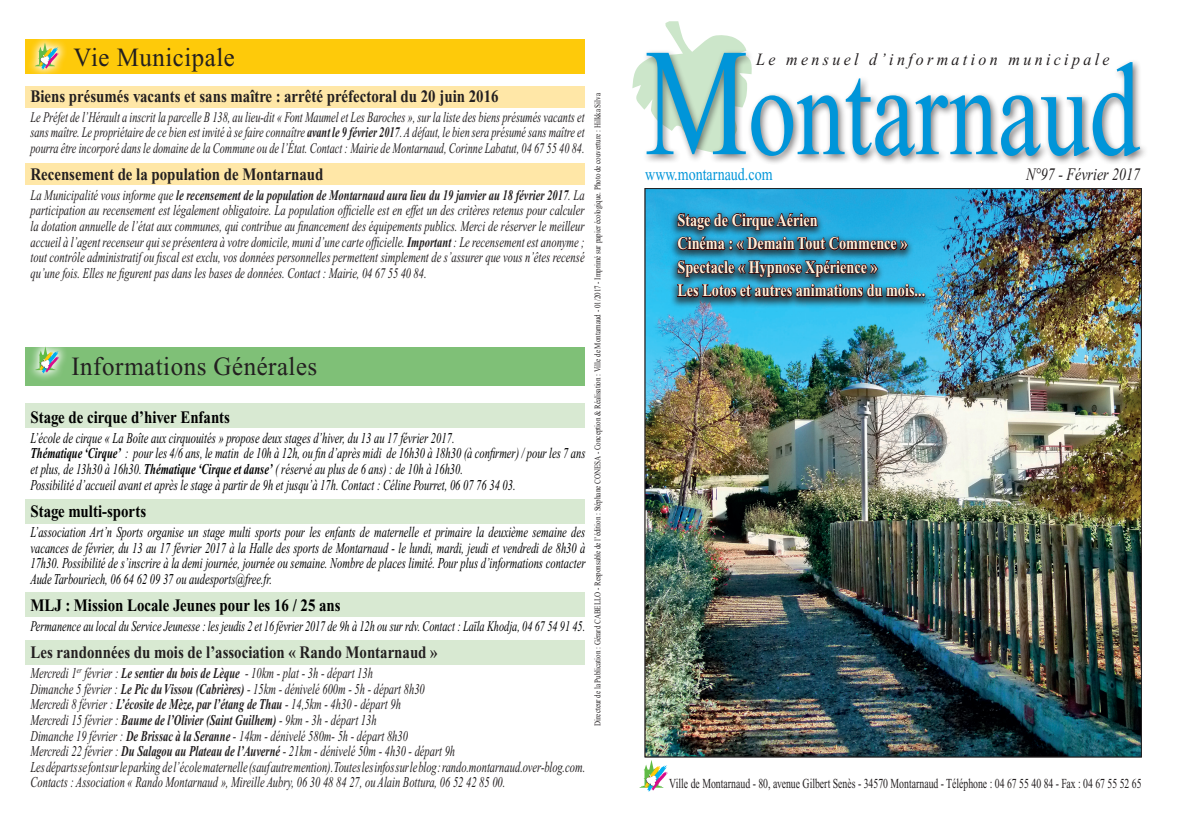
<style>
.page{position:relative;width:1177px;height:815px;background:#fff}
.page>*{position:absolute;margin:0;border:0;box-sizing:border-box;transform-origin:0 0}
.t1{font:127.5px "Times New Roman";color:#0095d9;scale:.76 1}
.t2{font:26.25px "Times New Roman";letter-spacing:.02em;color:#231f20;scale:.95 1}
.t3{font:700 17.75px "Times New Roman";color:#fef0d9;scale:.8 1}
.t4{font:700 17.5px "Times New Roman";color:#231f20;scale:.85 1}
.t5{font:700 17.5px "Times New Roman";color:#000;scale:.85 1}
.t6{font:17.5px "Times New Roman";color:#0095d9;scale:.8 1}
.t7{font:italic 17.5px "Times New Roman";color:#231f20;scale:.8 1}
.t8{font:italic 17.12px "Times New Roman";letter-spacing:.21em;color:#231f20;scale:.93 1}
.t9{font:italic 15px/15.6px "Times New Roman";color:#000;scale:.7 1}
.Style_de_paragraphe{font:italic 15px "Times New Roman";color:#231f20;scale:.7 1}
.t10{font:italic 14.75px/15.8px "Times New Roman";color:#231f20;text-align:justify;scale:.72 1}
.t11{font:italic 14.75px/15.6px "Times New Roman";color:#231f20;text-align:justify;scale:.7 1}
.t12{font:italic 14.75px "Times New Roman";color:#000;scale:.7 1}
.t13{font:13.75px "Times New Roman";color:#231f20;scale:.71 1}
.t14{font:8.75px "Times New Roman";color:#231f20;scale:.8 1}
.s1{font-weight:700}
.s2{font-size:153.12px}
.s3{font-size:132.62px}
</style>
<div class="page">
<div style="left:25px;top:404px;width:559px;height:24px;background:#d8e9d2"></div>
<div style="left:25px;top:499px;width:559px;height:24px;background:#d8e9d2"></div>
<div style="left:25px;top:592px;width:559px;height:25px;background:#d8e9d2"></div>
<div style="left:25px;top:640px;width:559px;height:25px;background:#d8e9d2"></div>
<div style="left:25px;top:347px;width:560px;height:39px;background:#7fc077"></div>
<div style="left:26px;top:338px;width:42px;height:44px;background:#fff;opacity:.9"></div>
<svg style="left:35px;top:347px;width:24px;height:26px"></svg>
<svg style="left:632px;top:21px;width:114px;height:86px"></svg>
<div style="left:642px;top:49px;width:507px;height:117px;background:#231f20;opacity:.6"></div>
<svg style="left:639px;top:760px;width:28px;height:31px"></svg>
<img style="left:646px;top:190px;width:493px;height:565px">
<div style="left:669px;top:209px;width:262px;height:99px;background:#231f20;opacity:.75"></div>
<svg style="left:676px;top:212px;width:233px;height:39px"></svg>
<svg style="left:676px;top:259px;width:249px;height:39px"></svg>
<div style="left:25px;top:163px;width:559px;height:22px;background:#ffe7a7"></div>
<div style="left:25px;top:86px;width:559px;height:22px;background:#ffe7a7"></div>
<div style="left:25px;top:39px;width:559px;height:35px;background:#feca0a"></div>
<div style="left:26px;top:34px;width:42px;height:44px;background:#fff;opacity:.9"></div>
<svg style="left:35px;top:43px;width:24px;height:26px"></svg>
<p class="t2" style="left:73px;top:43px;width:171px">Vie Municipale</p>
<p class="t4" style="left:30px;top:86px;width:552px">Biens présumés vacants et sans maître : arrêté préfectoral du 20 juin 2016</p>
<p class="t11" style="left:30px;top:109px;width:793px">Le Préfet de l’Hérault a inscrit la parcelle B 138, au lieu-dit « Font Maumel et Les Baroches », sur la liste des biens présumés vacants et sans maître. Le propriétaire de ce bien est invité à se faire connaître <span class="s1">avant le 9 février 2017</span>. A défaut, le bien sera présumé sans maître et pourra être incorporé dans le domaine de la Commune ou de l’État. Contact : Mairie de Montarnaud, Corinne Labatut, 04 67 55 40 84.</p>
<p class="t4" style="left:30px;top:164px;width:346px">Recensement de la population de Montarnaud</p>
<p class="t10" style="left:30px;top:187px;width:771px">La Municipalité vous informe que <span class="s1">le recensement de la population de Montarnaud aura lieu du 19 janvier au 18 février 2017</span>. La participation au recensement est légalement obligatoire. La population officielle est en effet un des critères retenus pour calculer la dotation annuelle de l’état aux communes, qui contribue au financement des équipements publics. Merci de réserver le meilleur accueil à l’agent recenseur qui se présentera à votre domicile, muni d’une carte officielle. <span class="s1">Important</span> : Le recensement est anonyme ; tout contrôle administratif ou fiscal est exclu, vos données personnelles permettent simplement de s’assurer que vous n’êtes recensé qu’une fois. Elles ne figurent pas dans les bases de données. Contact : Mairie, 04 67 55 40 84.</p>
<p class="t2" style="left:71px;top:351px;width:260px">Informations Générales</p>
<p class="t5" style="left:30px;top:407px;width:236px">Stage de cirque d’hiver Enfants</p>
<p class="t9" style="left:30px;top:430px;width:607px">L’école de cirque « La Boîte aux cirquouités » propose deux stages d’hiver, du 13 au 17 février 2017.</p>
<p class="t9" style="left:30px;top:446px;width:794px"><span class="s1">Thématique ‘Cirque’</span> : pour les 4/6 ans, le matin de 10h à 12h, ou fin d’après midi de 16h30 à 18h30 (à confirmer) / pour les 7 ans et plus, de 13h30 à 16h30. <span class="s1">Thématique ‘Cirque et danse’</span> ( réservé au plus de 6 ans) : de 10h à 16h30.</p>
<p class="t9" style="left:30px;top:478px;width:694px">Possibilité d’accueil avant et après le stage à partir de 9h et jusqu’à 17h. Contact : Céline Pourret, 06 07 76 34 03.</p>
<p class="t5" style="left:30px;top:502px;width:137px">Stage multi-sports</p>
<p class="t9" style="left:30px;top:524px;width:794px;text-align:justify">L’association Art’n Sports organise un stage multi sports pour les enfants de maternelle et primaire la deuxième semaine des vacances de février, du 13 au 17 février 2017 à la Halle des sports de Montarnaud - le lundi, mardi, jeudi et vendredi de 8h30 à 17h30. Possibilité de s’inscrire à la demi journée, journée ou semaine. Nombre de places limité. Pour plus d’informations contacter Aude Tarbouriech, 06 64 62 09 37 ou audesports@free.fr.</p>
<p class="t5" style="left:30px;top:595px;width:366px">MLJ : Mission Locale Jeunes pour les 16 / 25 ans</p>
<p class="t12" style="left:30px;top:618px;width:794px">Permanence au local du Service Jeunesse : les jeudis 2 et 16 février 2017 de 9h à 12h ou sur rdv. Contact : Laïla Khodja, 04 67 54 91 45.</p>
<p class="t4" style="left:30px;top:643px;width:480px">Les randonnées du mois de l’association « Rando Montarnaud »</p>
<p class="Style_de_paragraphe" style="left:30px;top:665px;width:491px">Mercredi 1<sup>er</sup> février : <span class="s1">Le sentier du bois de Lèque</span> - 10km - plat - 3h - départ 13h</p>
<p class="Style_de_paragraphe" style="left:30px;top:681px;width:565px">Dimanche 5 février : <span class="s1">Le Pic du Vissou (Cabrières)</span> - 15km - dénivelé 600m - 5h - départ 8h30</p>
<p class="Style_de_paragraphe" style="left:30px;top:696px;width:530px">Mercredi 8 février : <span class="s1">L’écosite de Mèze, par l’étang de Thau</span> - 14,5km - 4h30 - départ 9h</p>
<p class="Style_de_paragraphe" style="left:30px;top:712px;width:496px">Mercredi 15 février : <span class="s1">Baume de l’Olivier (Saint Guilhem)</span> - 9km - 3h - départ 13h</p>
<p class="Style_de_paragraphe" style="left:30px;top:727px;width:541px">Dimanche 19 février : <span class="s1">De Brissac à la Seranne</span> - 14km - dénivelé 580m- 5h - départ 8h30</p>
<p class="Style_de_paragraphe" style="left:30px;top:743px;width:608px">Mercredi 22 février : <span class="s1">Du Salagou au Plateau de l’Auverné</span> - 21km - dénivelé 50m - 4h30 - départ 9h</p>
<p class="Style_de_paragraphe" style="left:30px;top:759px;width:794px">Les départs se font sur le parking de l’école maternelle (sauf autre mention). Toutes les infos sur le blog : rando.montarnaud.over-blog.com.</p>
<p class="Style_de_paragraphe" style="left:30px;top:774px;width:680px">Contacts : Association « Rando Montarnaud », Mireille Aubry, 06 30 48 84 27, ou Alain Bottura, 06 52 42 85 00.</p>
<p class="t14" style="left:592px;top:726px;width:792px;rotate:-90deg">Directeur de la Publication : Gérard CABELLO - Responsable de l’édition : Stéphane CONESA - Conception &amp; Réalisation : Ville de Montarnaud - 01/2017 - Imprimé sur papier écologique. Photo de couverture : Hilkka Silva</p>
<p class="t1" style="left:644px;top:42px;width:653px"><span class="s2">M</span>ontarnau<span class="s3">d</span></p>
<p class="t8" style="left:756px;top:51px;width:381px">Le mensuel d’information municipale</p>
<p class="t6" style="left:645px;top:164px;width:161px">www.montarnaud.com</p>
<p class="t3" style="left:677px;top:210px;width:177px">Stage de Cirque Aérien</p>
<p class="t3" style="left:677px;top:234px;width:289px">Cinéma : « Demain Tout Commence »</p>
<p class="t3" style="left:677px;top:257px;width:252px">Spectacle « Hypnose Xpérience »</p>
<p class="t3" style="left:677px;top:281px;width:311px">Les Lotos et autres animations du mois...</p>
<p class="t7" style="left:1026px;top:164px;width:144px">N°97 - Février 2017</p>
<p class="t13" style="left:669px;top:776px;width:667px">Ville de Montarnaud - 80, avenue Gilbert Senès - 34570 Montarnaud - Téléphone : 04 67 55 40 84 - Fax : 04 67 55 52 65</p>
</div>
